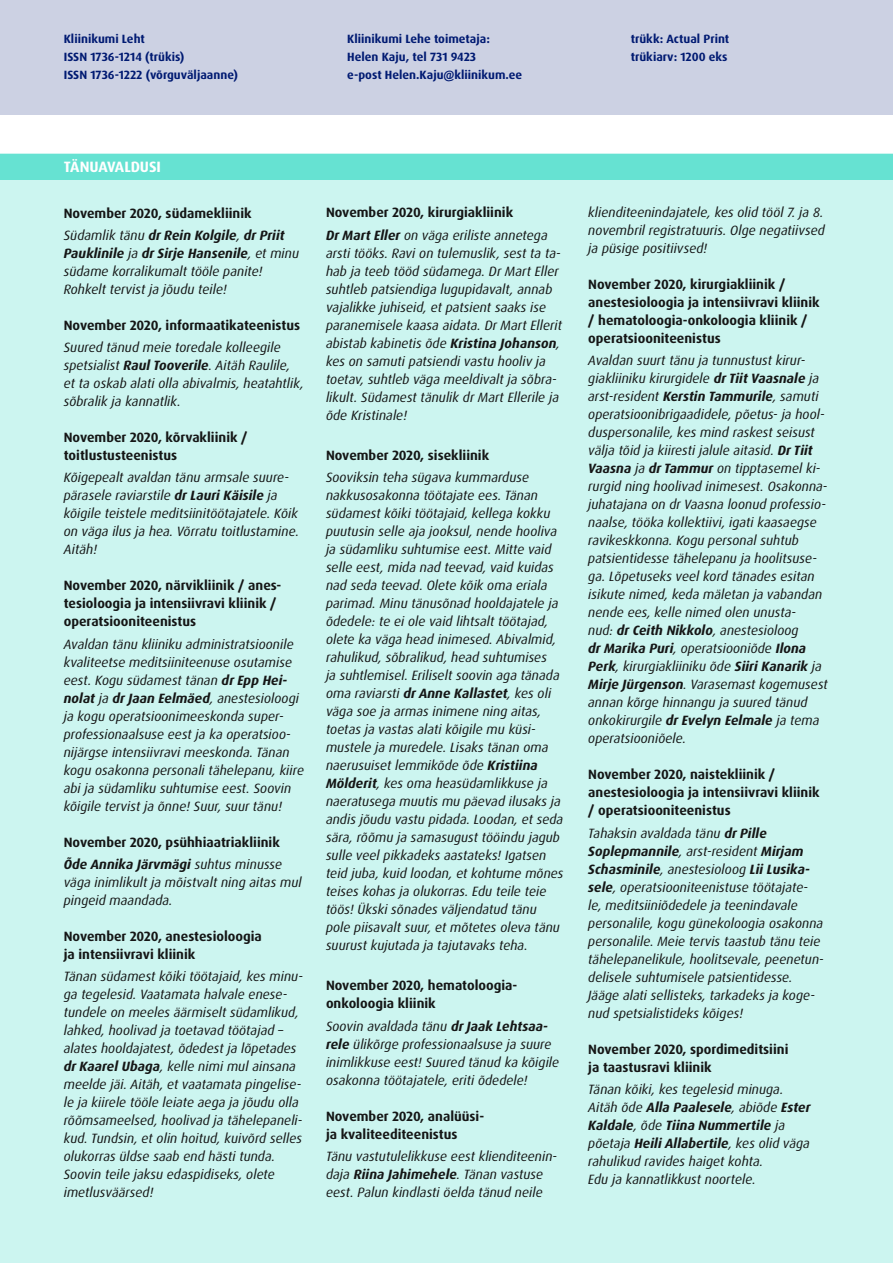
<style>
.page{position:relative;width:893px;height:1263px;background:#fff}
.page>*{position:absolute;margin:0;border:0;box-sizing:border-box;transform-origin:0 0}
.t1{font:700 15px "Dax Pro";letter-spacing:-.01em;color:#fff}
.t2{font:italic 13.5px/18px "Dax Pro";color:#151616}
.t3{font:700 13.5px/18px "Dax Pro";color:#151616}
.t4{font:700 12px/18px "Dax Pro";color:#001a72}
.s1{font-weight:400;font-style:italic}
.s2{font-style:italic}
.s3{font-weight:700}
</style>
<div class="page">
<div style="left:0;top:0;width:893px;height:115px;background:#ccd1e3"></div>
<div style="left:0;top:154px;width:893px;height:1109px;background:#ccf5f0"></div>
<div style="left:0;top:154px;width:893px;height:25px;background:#66e2d2"></div>
<p class="t4" style="left:64px;top:30px;width:176px">Kliinikumi Leht<br>ISSN 1736-1214 (trükis)<br>ISSN 1736-1222 (võrguväljaanne)</p>
<p class="t4" style="left:347px;top:30px;width:177px">Kliinikumi Lehe toimetaja:<br>Helen Kaju, tel 731 9423<br>e-post Helen.Kaju@kliinikum.ee</p>
<p class="t4" style="left:631px;top:30px;width:100px">trükk: Actual Print trükiarv: 1200 eks</p>
<p class="t1" style="left:64px;top:158px;width:99px">TÄNUAVALDUSI</p>
<p class="t3" style="left:64px;top:202px;width:222px;line-height:22.2px">November 2020, südamekliinik<br><span class="s1">Südamlik tänu</span> <span class="s2">dr Rein Kolgile</span><span class="s1">,</span> <span class="s2">dr Priit</span></p>
<p class="t2" style="left:64px;top:244px;width:237px"><span class="s3">Pauklinile</span> ja <span class="s3">dr Sirje Hansenile</span>, et minu südame korralikumalt tööle panite!<br>Rohkelt tervist ja jõudu teile!</p>
<p class="t3" style="left:64px;top:316px;width:238px">November 2020, informaatikateenistus</p>
<p class="t2" style="left:64px;top:338px;width:242px">Suured tänud meie toredale kolleegile spetsialist <span class="s3">Raul Tooverile</span>. Aitäh Raulile, et ta oskab alati olla abivalmis, heatahtlik, sõbralik ja kannatlik.</p>
<p class="t3" style="left:64px;top:428px;width:185px">November 2020, kõrvakliinik / toitlustusteenistus</p>
<p class="t2" style="left:64px;top:469px;width:237px">Kõigepealt avaldan tänu armsale suure&shy;pärasele raviarstile <span class="s3">dr Lauri Käisile</span> ja kõigile teistele meditsiinitöötajatele. Kõik on väga ilus ja hea. Võrratu toitlustamine.<br>Aitäh!</p>
<p class="t3" style="left:64px;top:577px;width:219px">November 2020, närvikliinik / anes&shy;tesioloogia ja intensiivravi kliinik / operatsiooniteenistus</p>
<p class="t2" style="left:64px;top:635px;width:242px">Avaldan tänu kliiniku administratsioonile kvaliteetse meditsiiniteenuse osutamise eest. Kogu südamest tänan <span class="s3">dr Epp Hei&shy;nolat</span> ja <span class="s3">dr Jaan Eelmäed</span>, anestesioloogi ja kogu operatsioonimeeskonda super&shy;professionaalsuse eest ja ka operatsioo&shy;nijärgse intensiivravi meeskonda. Tänan kogu osakonna personali tähelepanu, kiire abi ja südamliku suhtumise eest. Soovin kõigile tervist ja õnne! Suur, suur tänu!</p>
<p class="t3" style="left:64px;top:831px;width:220px;line-height:22.2px">November 2020, psühhiaatriakliinik<br><span class="s2">Õde Annika Järvmägi</span> <span class="s1">suhtus minusse</span></p>
<p class="t2" style="left:64px;top:873px;width:239px">väga inimlikult ja mõistvalt ning aitas mul pingeid maandada.</p>
<p class="t3" style="left:64px;top:927px;width:200px">November 2020, anestesioloogia ja intensiivravi kliinik</p>
<p class="t2" style="left:64px;top:967px;width:241px">Tänan südamest kõiki töötajaid, kes minu&shy;ga tegelesid. Vaatamata halvale enese&shy;tundele on meeles äärmiselt südamlikud, lahked, hoolivad ja toetavad töötajad – alates hooldajatest, õdedest ja lõpetades <span class="s3">dr Kaarel Ubaga</span>, kelle nimi mul ainsana meelde jäi. Aitäh, et vaatamata pingelise&shy;le ja kiirele tööle leiate aega ja jõudu olla rõõmsameelsed, hoolivad ja tähelepaneli&shy;kud. Tundsin, et olin hoitud, kuivõrd selles olukorras üldse saab end hästi tunda.<br>Soovin teile jaksu edaspidiseks, olete imetlusväärsed!</p>
<p class="t3" style="left:326px;top:202px;width:223px;line-height:22.2px">November 2020, kirurgiakliinik<br><span class="s2">Dr Mart Eller</span> <span class="s1">on väga eriliste annetega</span></p>
<p class="t2" style="left:326px;top:244px;width:238px">arsti tööks. Ravi on tulemuslik, sest ta ta&shy;hab ja teeb tööd südamega. Dr Mart Eller suhtleb patsiendiga lugupidavalt, annab vajalikke juhiseid, et patsient saaks ise paranemisele kaasa aidata. Dr Mart Ellerit abistab kabinetis õde <span class="s3">Kristina Johanson</span>, kes on samuti patsiendi vastu hooliv ja toetav, suhtleb väga meeldivalt ja sõbra&shy;likult. Südamest tänulik dr Mart Ellerile ja õde Kristinale!</p>
<p class="t3" style="left:326px;top:446px;width:165px">November 2020, sisekliinik</p>
<p class="t2" style="left:326px;top:469px;width:239px">Sooviksin teha sügava kummarduse nakkusosakonna töötajate ees. Tänan südamest kõiki töötajaid, kellega kokku puutusin selle aja jooksul, nende hooliva ja südamliku suhtumise eest. Mitte vaid selle eest, mida nad teevad, vaid kuidas nad seda teevad. Olete kõik oma eriala parimad. Minu tänusõnad hooldajatele ja õdedele: te ei ole vaid lihtsalt töötajad, olete ka väga head inimesed. Abivalmid, rahulikud, sõbralikud, head suhtumises<br>ja suhtlemisel. Eriliselt soovin aga tänada oma raviarsti <span class="s3">dr Anne Kallastet</span>, kes oli väga soe ja armas inimene ning aitas, toetas ja vastas alati kõigile mu küsi&shy;mustele ja muredele. Lisaks tänan oma naerusuiset lemmikõde õde <span class="s3">Kristiina Mölderit</span>, kes oma heasüdamlikkuse ja naeratusega muutis mu päevad ilusaks ja andis jõudu vastu pidada. Loodan, et seda sära, rõõmu ja samasugust tööindu jagub sulle veel pikkadeks aastateks! Igatsen teid juba, kuid loodan, et kohtume mõnes teises kohas ja olukorras. Edu teile teie töös! Ükski sõnades väljendatud tänu pole piisavalt suur, et mõtetes oleva tänu suurust kujutada ja tajutavaks teha.</p>
<p class="t3" style="left:326px;top:977px;width:193px">November 2020, hematoloogia&shy;onkoloogia kliinik</p>
<p class="t2" style="left:326px;top:1017px;width:235px">Soovin avaldada tänu <span class="s3">dr Jaak Lehtsaa&shy;rele</span> ülikõrge professionaalsuse ja suure inimlikkuse eest! Suured tänud ka kõigile osakonna töötajatele, eriti õdedele!</p>
<p class="t3" style="left:326px;top:1107px;width:160px">November 2020, analüüsi&shy;ja kvaliteediteenistus</p>
<p class="t2" style="left:326px;top:1147px;width:233px">Tänu vastutulelikkuse eest klienditeenin&shy;daja <span class="s3">Riina Jahimehele</span>. Tänan vastuse eest. Palun kindlasti öelda tänud neile</p>
<p class="t2" style="left:588px;top:204px;width:238px;text-align:justify">klienditeenindajatele, kes olid tööl 7. ja 8. novembril registratuuris. Olge negatiivsed ja püsige positiivsed!</p>
<p class="t3" style="left:588px;top:276px;width:233px">November 2020, kirurgiakliinik / anestesioloogia ja intensiivravi kliinik / hematoloogia-onkoloogia kliinik / operatsiooniteenistus</p>
<p class="t2" style="left:588px;top:352px;width:241px">Avaldan suurt tänu ja tunnustust kirur&shy;giakliiniku kirurgidele <span class="s3">dr Tiit Vaasnale</span> ja arst-resident <span class="s3">Kerstin Tammurile</span>, samuti operatsioonibrigaadidele, põetus- ja hool&shy;duspersonalile, kes mind raskest seisust välja tõid ja kiiresti jalule aitasid. <span class="s3">Dr Tiit Vaasna</span> ja <span class="s3">dr Tammur</span> on tipptasemel ki&shy;rurgid ning hoolivad inimesest. Osakonna&shy;juhatajana on dr Vaasna loonud professio&shy;naalse, tööka kollektiivi, igati kaasaegse ravikeskkonna. Kogu personal suhtub patsientidesse tähelepanu ja hoolitsuse&shy;ga. Lõpetuseks veel kord tänades esitan isikute nimed, keda mäletan ja vabandan nende ees, kelle nimed olen unusta-<br>nud: <span class="s3">dr Ceith Nikkolo</span>, anestesioloog<br><span class="s3">dr Marika Puri</span>, operatsiooniõde <span class="s3">Ilona Perk</span>, kirurgiakliiniku õde <span class="s3">Siiri Kanarik</span> ja <span class="s3">Mirje Jürgenson</span>. Varasemast kogemusest annan kõrge hinnangu ja suured tänud onkokirurgile <span class="s3">dr Evelyn Eelmale</span> ja tema operatsiooniõele.</p>
<p class="t3" style="left:588px;top:766px;width:233px">November 2020, naistekliinik / anestesioloogia ja intensiivravi kliinik / operatsiooniteenistus</p>
<p class="t2" style="left:588px;top:824px;width:237px">Tahaksin avaldada tänu <span class="s3">dr Pille Soplepmannile</span>, arst-resident <span class="s3">Mirjam Schasminile</span>, anestesioloog <span class="s3">Lii Lusika&shy;sele</span>, operatsiooniteenistuse töötajate&shy;le, meditsiiniõdedele ja teenindavale personalile, kogu günekoloogia osakonna personalile. Meie tervis taastub tänu teie tähelepanelikule, hoolitsevale, peenetun&shy;delisele suhtumisele patsientidesse.<br>Jääge alati sellisteks, tarkadeks ja koge&shy;nud spetsialistideks kõiges!</p>
<p class="t3" style="left:588px;top:1040px;width:202px">November 2020, spordimeditsiini ja taastusravi kliinik</p>
<p class="t2" style="left:588px;top:1080px;width:224px">Tänan kõiki, kes tegelesid minuga.<br>Aitäh õde <span class="s3">Alla Paalesele</span>, abiõde <span class="s3">Ester Kaldale</span>, õde <span class="s3">Tiina Nummertile</span> ja põetaja <span class="s3">Heili Allabertile</span>, kes olid väga rahulikud ravides haiget kohta.<br>Edu ja kannatlikkust noortele.</p>
</div>
